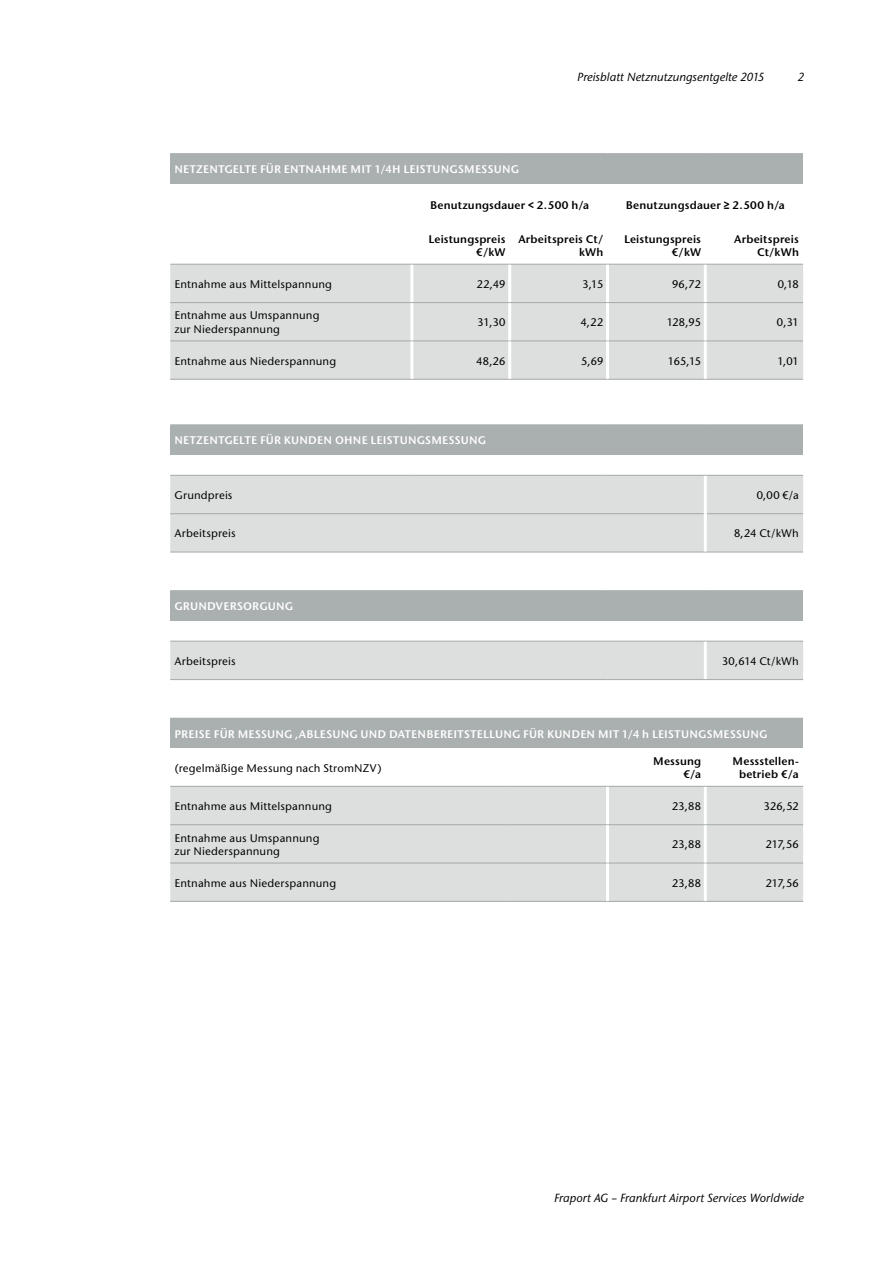
<style>
.page{position:relative;width:893px;height:1263px;background:#fff}
.page>*{position:absolute;margin:0;border:0;box-sizing:border-box;transform-origin:0 0}
.t1{font:italic 500 12px "Stone San Itc T";color:#000}
.t2{font:500 11.25px/13.5px "Stone San Itc T";letter-spacing:.01em;color:#000}
.t3{font:11.25px "Stone San Itc T Semi";letter-spacing:.025em;color:#fff}
.t4{font:11.25px/13.5px "Stone San Itc T Semi";letter-spacing:.015em;color:#000;text-align:right}
</style>
<div class="page">
<div style="left:170px;top:154px;width:633px;height:29px;background:#aaafaf"></div>
<div style="left:170px;top:265px;width:633px;height:114px;background:#dddfdf"></div>
<hr style="left:170px;top:264px;width:242px;height:1px;background:#aaafaf">
<hr style="left:170px;top:302px;width:242px;height:1px;background:#aaafaf">
<hr style="left:170px;top:340px;width:242px;height:1px;background:#aaafaf">
<hr style="left:170px;top:379px;width:242px;height:1px;background:#aaafaf">
<hr style="left:705px;top:264px;width:98px;height:1px;background:#aaafaf">
<hr style="left:705px;top:302px;width:98px;height:1px;background:#aaafaf">
<hr style="left:705px;top:340px;width:98px;height:1px;background:#aaafaf">
<hr style="left:705px;top:379px;width:98px;height:1px;background:#aaafaf">
<hr style="left:412px;top:264px;width:98px;height:1px;background:#aaafaf">
<hr style="left:510px;top:264px;width:97px;height:1px;background:#aaafaf">
<hr style="left:607px;top:264px;width:98px;height:1px;background:#aaafaf">
<hr style="left:412px;top:302px;width:98px;height:1px;background:#aaafaf">
<hr style="left:510px;top:302px;width:97px;height:1px;background:#aaafaf">
<hr style="left:607px;top:302px;width:98px;height:1px;background:#aaafaf">
<hr style="left:412px;top:340px;width:98px;height:1px;background:#aaafaf">
<hr style="left:510px;top:340px;width:97px;height:1px;background:#aaafaf">
<hr style="left:607px;top:340px;width:98px;height:1px;background:#aaafaf">
<hr style="left:412px;top:379px;width:98px;height:1px;background:#aaafaf">
<hr style="left:510px;top:379px;width:97px;height:1px;background:#aaafaf">
<hr style="left:607px;top:379px;width:98px;height:1px;background:#aaafaf">
<hr style="left:410px;top:265px;width:3px;height:37px;background:#fff">
<hr style="left:508px;top:265px;width:3px;height:37px;background:#fff">
<hr style="left:606px;top:265px;width:3px;height:37px;background:#fff">
<hr style="left:704px;top:265px;width:3px;height:37px;background:#fff">
<hr style="left:410px;top:303px;width:3px;height:37px;background:#fff">
<hr style="left:508px;top:303px;width:3px;height:37px;background:#fff">
<hr style="left:606px;top:303px;width:3px;height:37px;background:#fff">
<hr style="left:704px;top:303px;width:3px;height:37px;background:#fff">
<hr style="left:410px;top:341px;width:3px;height:38px;background:#fff">
<hr style="left:508px;top:341px;width:3px;height:38px;background:#fff">
<hr style="left:606px;top:341px;width:3px;height:38px;background:#fff">
<hr style="left:704px;top:341px;width:3px;height:38px;background:#fff">
<hr style="left:170px;top:153px;width:242px;height:1px;background:#aaafaf">
<hr style="left:412px;top:153px;width:98px;height:1px;background:#aaafaf">
<hr style="left:510px;top:153px;width:97px;height:1px;background:#aaafaf">
<hr style="left:607px;top:153px;width:98px;height:1px;background:#aaafaf">
<hr style="left:705px;top:153px;width:98px;height:1px;background:#aaafaf">
<div style="left:170px;top:718px;width:633px;height:30px;background:#aaafaf"></div>
<div style="left:170px;top:787px;width:633px;height:114px;background:#dddfdf"></div>
<hr style="left:170px;top:786px;width:242px;height:1px;background:#aaafaf">
<hr style="left:170px;top:824px;width:242px;height:1px;background:#aaafaf">
<hr style="left:412px;top:824px;width:98px;height:1px;background:#aaafaf">
<hr style="left:510px;top:824px;width:97px;height:1px;background:#aaafaf">
<hr style="left:170px;top:862px;width:242px;height:1px;background:#aaafaf">
<hr style="left:412px;top:862px;width:98px;height:1px;background:#aaafaf">
<hr style="left:510px;top:862px;width:97px;height:1px;background:#aaafaf">
<hr style="left:170px;top:901px;width:242px;height:1px;background:#aaafaf">
<hr style="left:412px;top:901px;width:98px;height:1px;background:#aaafaf">
<hr style="left:510px;top:901px;width:97px;height:1px;background:#aaafaf">
<hr style="left:705px;top:786px;width:98px;height:1px;background:#aaafaf">
<hr style="left:705px;top:824px;width:98px;height:1px;background:#aaafaf">
<hr style="left:705px;top:862px;width:98px;height:1px;background:#aaafaf">
<hr style="left:705px;top:901px;width:98px;height:1px;background:#aaafaf">
<hr style="left:412px;top:786px;width:98px;height:1px;background:#aaafaf">
<hr style="left:510px;top:786px;width:97px;height:1px;background:#aaafaf">
<hr style="left:607px;top:786px;width:98px;height:1px;background:#aaafaf">
<hr style="left:607px;top:824px;width:98px;height:1px;background:#aaafaf">
<hr style="left:607px;top:862px;width:98px;height:1px;background:#aaafaf">
<hr style="left:607px;top:901px;width:98px;height:1px;background:#aaafaf">
<hr style="left:606px;top:787px;width:3px;height:37px;background:#fff">
<hr style="left:704px;top:787px;width:3px;height:37px;background:#fff">
<hr style="left:606px;top:825px;width:3px;height:37px;background:#fff">
<hr style="left:704px;top:825px;width:3px;height:37px;background:#fff">
<hr style="left:606px;top:863px;width:3px;height:38px;background:#fff">
<hr style="left:704px;top:863px;width:3px;height:38px;background:#fff">
<div style="left:170px;top:425px;width:633px;height:30px;background:#aaafaf"></div>
<div style="left:170px;top:476px;width:633px;height:75px;background:#dddfdf"></div>
<hr style="left:170px;top:475px;width:242px;height:1px;background:#aaafaf">
<hr style="left:170px;top:513px;width:242px;height:1px;background:#aaafaf">
<hr style="left:412px;top:513px;width:195px;height:1px;background:#aaafaf">
<hr style="left:607px;top:513px;width:97px;height:1px;background:#aaafaf">
<hr style="left:170px;top:551px;width:242px;height:2px;background:#aaafaf">
<hr style="left:412px;top:551px;width:195px;height:2px;background:#aaafaf">
<hr style="left:607px;top:551px;width:98px;height:2px;background:#aaafaf">
<hr style="left:705px;top:475px;width:98px;height:1px;background:#aaafaf">
<hr style="left:707px;top:513px;width:96px;height:1px;background:#aaafaf">
<hr style="left:705px;top:551px;width:98px;height:2px;background:#aaafaf">
<hr style="left:412px;top:475px;width:195px;height:1px;background:#aaafaf">
<hr style="left:607px;top:475px;width:98px;height:1px;background:#aaafaf">
<hr style="left:704px;top:476px;width:3px;height:38px;background:#fff">
<hr style="left:704px;top:514px;width:3px;height:37px;background:#fff">
<hr style="left:170px;top:424px;width:242px;height:1px;background:#aaafaf">
<hr style="left:412px;top:424px;width:195px;height:1px;background:#aaafaf">
<hr style="left:607px;top:424px;width:98px;height:1px;background:#aaafaf">
<hr style="left:705px;top:424px;width:98px;height:1px;background:#aaafaf">
<div style="left:170px;top:591px;width:633px;height:29px;background:#aaafaf"></div>
<div style="left:170px;top:642px;width:633px;height:37px;background:#dddfdf"></div>
<hr style="left:170px;top:641px;width:242px;height:1px;background:#aaafaf">
<hr style="left:170px;top:679px;width:242px;height:1px;background:#aaafaf">
<hr style="left:412px;top:679px;width:195px;height:1px;background:#aaafaf">
<hr style="left:607px;top:679px;width:98px;height:1px;background:#aaafaf">
<hr style="left:705px;top:641px;width:98px;height:1px;background:#aaafaf">
<hr style="left:705px;top:679px;width:98px;height:1px;background:#aaafaf">
<hr style="left:412px;top:641px;width:195px;height:1px;background:#aaafaf">
<hr style="left:607px;top:641px;width:98px;height:1px;background:#aaafaf">
<hr style="left:704px;top:642px;width:3px;height:37px;background:#fff">
<hr style="left:170px;top:590px;width:242px;height:1px;background:#aaafaf">
<hr style="left:412px;top:590px;width:195px;height:1px;background:#aaafaf">
<hr style="left:607px;top:590px;width:98px;height:1px;background:#aaafaf">
<hr style="left:705px;top:590px;width:98px;height:1px;background:#aaafaf">
<p class="t1" style="left:577px;top:69px;width:189px">Preisblatt Netznutzungsentgelte 2015</p>
<p class="t1" style="left:798px;top:69px;width:8px">2</p>
<p class="t3" style="left:174px;top:162px;width:346px">NETZENTGELTE FÜR ENTNAHME MIT 1/4H LEISTUNGSMESSUNG</p>
<p class="t4" style="left:430px;top:198px;width:161px">Benutzungsdauer &lt; 2.500 h/a</p>
<p class="t4" style="left:626px;top:198px;width:161px">Benutzungsdauer ≥ 2.500 h/a</p>
<p class="t4" style="left:428px;top:232px;width:78px">Leistungspreis €/kW</p>
<p class="t4" style="left:518px;top:232px;width:86px">Arbeitspreis Ct/ kWh</p>
<p class="t4" style="left:624px;top:232px;width:78px">Leistungspreis €/kW</p>
<p class="t4" style="left:734px;top:232px;width:66px">Arbeitspreis<br>Ct/kWh</p>
<p class="t2" style="left:174px;top:277px;width:159px">Entnahme aus Mittelspannung</p>
<p class="t2" style="left:477px;top:277px;width:30px">22,49</p>
<p class="t2" style="left:582px;top:277px;width:22px">3,15</p>
<p class="t2" style="left:672px;top:277px;width:30px">96,72</p>
<p class="t2" style="left:778px;top:277px;width:23px">0,18</p>
<p class="t2" style="left:174px;top:309px;width:146px">Entnahme aus Umspannung zur Niederspannung</p>
<p class="t2" style="left:478px;top:316px;width:29px">31,30</p>
<p class="t2" style="left:580px;top:316px;width:24px">4,22</p>
<p class="t2" style="left:667px;top:316px;width:36px">128,95</p>
<p class="t2" style="left:777px;top:316px;width:23px">0,31</p>
<p class="t2" style="left:174px;top:354px;width:163px">Entnahme aus Niederspannung</p>
<p class="t2" style="left:476px;top:354px;width:31px">48,26</p>
<p class="t2" style="left:581px;top:354px;width:24px">5,69</p>
<p class="t2" style="left:668px;top:354px;width:35px">165,15</p>
<p class="t2" style="left:777px;top:354px;width:23px">1,01</p>
<p class="t3" style="left:174px;top:433px;width:313px">NETZENTGELTE FÜR KUNDEN OHNE LEISTUNGSMESSUNG</p>
<p class="t2" style="left:174px;top:488px;width:60px">Grundpreis</p>
<p class="t2" style="left:757px;top:488px;width:44px">0,00 €/a</p>
<p class="t2" style="left:174px;top:527px;width:63px">Arbeitspreis</p>
<p class="t2" style="left:734px;top:527px;width:66px">8,24 Ct/kWh</p>
<p class="t3" style="left:174px;top:599px;width:120px">GRUNDVERSORGUNG</p>
<p class="t2" style="left:174px;top:654px;width:63px">Arbeitspreis</p>
<p class="t2" style="left:722px;top:654px;width:78px">30,614 Ct/kWh</p>
<p class="t3" style="left:174px;top:727px;width:594px">PREISE FÜR MESSUNG ,ABLESUNG UND DATENBEREITSTELLUNG FÜR KUNDEN MIT 1/4 h LEISTUNGSMESSUNG</p>
<p class="t2" style="left:174px;top:761px;width:209px">(regelmäßige Messung nach StromNZV)</p>
<p class="t4" style="left:653px;top:754px;width:49px">Messung €/a</p>
<p class="t4" style="left:733px;top:754px;width:68px;text-align:center">Messstellen&shy;betrieb €/a</p>
<p class="t2" style="left:174px;top:799px;width:159px">Entnahme aus Mittelspannung</p>
<p class="t2" style="left:672px;top:799px;width:31px">23,88</p>
<p class="t2" style="left:764px;top:799px;width:37px">326,52</p>
<p class="t2" style="left:174px;top:831px;width:146px">Entnahme aus Umspannung zur Niederspannung</p>
<p class="t2" style="left:672px;top:838px;width:31px">23,88</p>
<p class="t2" style="left:766px;top:838px;width:35px">217,56</p>
<p class="t2" style="left:174px;top:876px;width:163px">Entnahme aus Niederspannung</p>
<p class="t2" style="left:672px;top:876px;width:31px">23,88</p>
<p class="t2" style="left:766px;top:876px;width:35px">217,56</p>
<p class="t1" style="left:554px;top:1190px;width:251px">Fraport AG – Frankfurt Airport Services Worldwide</p>
</div>
